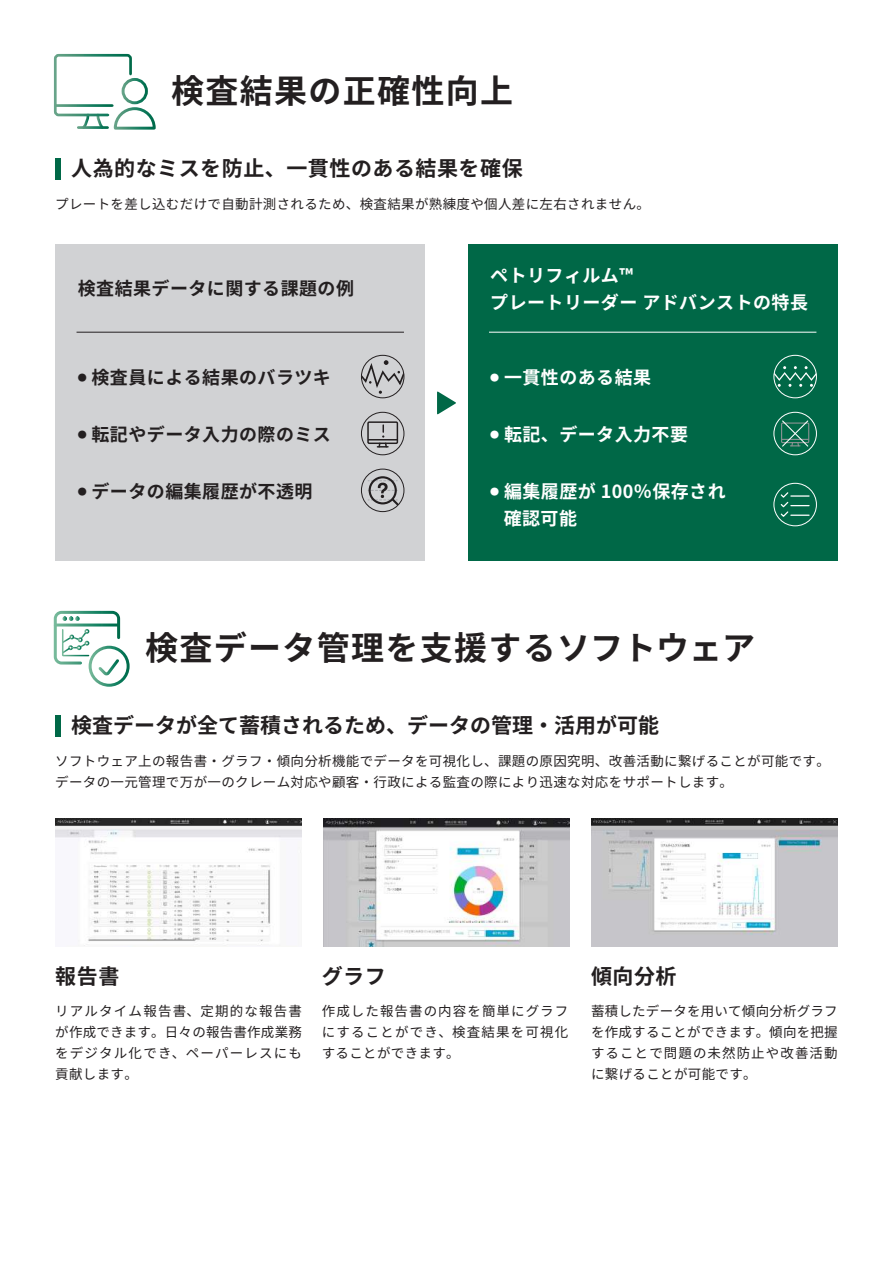
<style>
.page{position:relative;width:893px;height:1263px;background:#fff}
.page>*{position:absolute;margin:0;border:0;box-sizing:border-box;transform-origin:0 0}
.t1{font:700 33px "Noto Sans CJ Kjp";letter-spacing:.04em;color:#231f20}
.t2{font:700 21px "Noto Sans CJ Kjp";letter-spacing:.025em;color:#231f20}
.t3{font:700 21px "Noto Sans CJ Kjp";color:#231f20}
.t4{font:700 18px/27px "Noto Sans CJ Kjp";letter-spacing:.025em;color:#fff}
.t5{font:700 18px "Noto Sans CJ Kjp";letter-spacing:.025em;color:#231f20}
.t6{font:13.5px/21px "Noto Sans CJ Kjp";letter-spacing:.025em;color:#231f20;text-align:justify}
</style>
<div class="page">
<div style="left:55px;top:244px;width:370px;height:317px;background:#d1d2d4"></div>
<div style="left:361px;top:469px;width:43px;height:43px;border:1px solid #231f20;border-radius:50%"></div>
<div style="left:55px;top:715px;width:6px;height:21px;background:#006847"></div>
<svg style="left:53px;top:53px;width:103px;height:77px"></svg>
<div style="left:122px;top:78px;width:26px;height:26px;border:3px solid #fff;border-radius:50%"></div>
<div style="left:89px;top:646px;width:41px;height:41px;border:3px solid #fff;border-radius:50%"></div>
<svg style="left:53px;top:610px;width:69px;height:68px"></svg>
<div style="left:55px;top:158px;width:6px;height:21px;background:#006847"></div>
<div style="left:468px;top:244px;width:370px;height:317px;background:#006847"></div>
<svg style="left:437px;top:391px;width:19px;height:23px"></svg>
<img style="left:323px;top:819px;width:247px;height:127px">
<img style="left:55px;top:819px;width:247px;height:127px">
<img style="left:591px;top:819px;width:247px;height:127px">
<hr style="left:489px;top:332px;width:327px;height:1px;background:#fff">
<div style="left:774px;top:412px;width:43px;height:43px;border:1px solid #fff;border-radius:50%"></div>
<div style="left:774px;top:483px;width:43px;height:43px;border:1px solid #fff;border-radius:50%"></div>
<hr style="left:77px;top:332px;width:327px;height:1px;background:#231f20">
<div style="left:361px;top:412px;width:43px;height:43px;border:1px solid #231f20;border-radius:50%"></div>
<div style="left:361px;top:355px;width:43px;height:43px;border:1px solid #231f20;border-radius:50%"></div>
<svg style="left:779px;top:491px;width:30px;height:27px"></svg>
<svg style="left:361px;top:360px;width:43px;height:34px"></svg>
<svg style="left:368px;top:480px;width:36px;height:32px"></svg>
<div style="left:369px;top:476px;width:28px;height:28px;border:2px solid #231f20;border-radius:50%"></div>
<div style="left:367px;top:421px;width:31px;height:23px;border:1px solid #231f20"></div>
<svg style="left:368px;top:425px;width:29px;height:23px"></svg>
<svg style="left:781px;top:420px;width:28px;height:27px"></svg>
<svg style="left:774px;top:366px;width:42px;height:21px"></svg>
<div style="left:774px;top:355px;width:43px;height:43px;border:1px solid #fff;border-radius:50%"></div>
<h1 class="t1" style="left:171px;top:72px;width:343px">検査結果の正確性向上</h1>
<h2 class="t2" style="left:71px;top:157px;width:453px">人為的なミスを防止、一貫性のある結果を確保</h2>
<p class="t6" style="left:55px;top:194px;width:596px">プレートを差し込むだけで自動計測されるため、検査結果が熟練度や個人差に左右されません。</p>
<h3 class="t5" style="left:78px;top:278px;width:278px">検査結果データに関する課題の例</h3>
<h3 class="t5" style="left:78px;top:367px;width:255px"><sup>●</sup> 検査員による結果のバラツキ</h3>
<h3 class="t5" style="left:78px;top:424px;width:255px"><sup>●</sup> 転記やデータ入力の際のミス</h3>
<h3 class="t5" style="left:78px;top:481px;width:236px"><sup>●</sup> データの編集履歴が不透明</h3>
<h3 class="t4" style="left:490px;top:262px;width:319px">ペトリフィルム™<br>プレートリーダー アドバンストの特長</h3>
<h3 class="t4" style="left:490px;top:364px;width:162px"><sup>●</sup> 一貫性のある結果</h3>
<h3 class="t4" style="left:490px;top:421px;width:199px"><sup>●</sup> 転記、データ入力不要</h3>
<h3 class="t4" style="left:504px;top:478px;width:223px;text-indent:-13px"><sup>●</sup> 編集履歴が 100％保存され確認可能</h3>
<h1 class="t1" style="left:145px;top:629px;width:611px">検査データ管理を支援するソフトウェア</h1>
<h2 class="t3" style="left:71px;top:714px;width:589px">検査データが全て蓄積されるため、データの管理・活用が可能</h2>
<p class="t6" style="left:55px;top:751px;width:776px">ソフトウェア上の報告書・グラフ・傾向分析機能でデータを可視化し、課題の原因究明、改善活動に繋げることが可能です。データの一元管理で万が一のクレーム対応や顧客・行政による監査の際により迅速な対応をサポートします。</p>
<h2 class="t2" style="left:55px;top:964px;width:66px">報告書</h2>
<p class="t6" style="left:55px;top:1001px;width:248px">リアルタイム報告書、定期的な報告書が作成できます。日々の報告書作成業務をデジタル化でき、ペーパーレスにも貢献します。</p>
<h2 class="t2" style="left:322px;top:964px;width:66px">グラフ</h2>
<p class="t6" style="left:322px;top:1001px;width:248px">作成した報告書の内容を簡単にグラフにすることができ、検査結果を可視化することができます。</p>
<h2 class="t2" style="left:591px;top:964px;width:87px">傾向分析</h2>
<p class="t6" style="left:591px;top:1001px;width:248px">蓄積したデータを用いて傾向分析グラフを作成することができます。傾向を把握することで問題の未然防止や改善活動に繋げることが可能です。</p>
</div>
